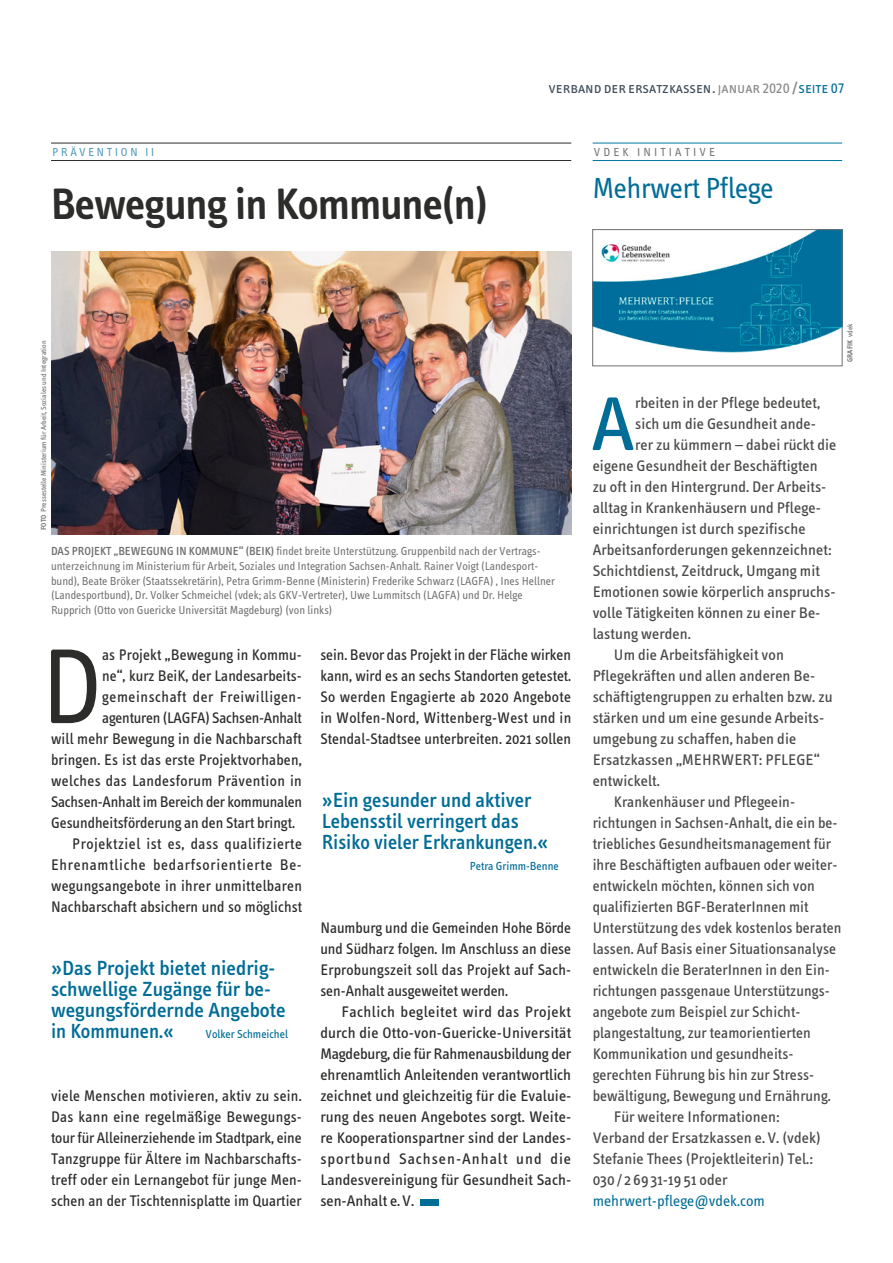
<style>
.page{position:relative;width:893px;height:1263px;background:#fff}
.page>*{position:absolute;margin:0;border:0;box-sizing:border-box;transform-origin:0 0}
._1_Artikel_Copy__Artikel_Initial_UA{font:109.8px "Info Text";color:#2c2c2b}
._2_Meldung_x_Copy_Meldung_Initial_UA{font:78.15px "Info Text";color:#006d97}
._1_Artikel_X_Head_Artikel_UA{font:600 45px "Info Text";color:#2c2c2b}
._2_Meldung_X_Head_Meldung_UA{font:30px "Info Text";letter-spacing:-.015em;color:#006d97}
.t1{font:500 21px/21px "Info Text";color:#006d97}
._1_Artikel_Copy_Artikel_Einzug_UA{font:15.75px/21px "Info Text";letter-spacing:.005em;color:#2c2c2b;text-align:justify}
._2_Meldung_X_Copy_Meldung_Text_UA{font:15.75px/21px "Info Text";letter-spacing:.005em;color:#494948}
._2_Meldung_x_Copy_Meldung_Initial_UA-2{font:15.75px "Info Text";letter-spacing:.005em;color:#494948}
._1_Artikel_Copy__Artikel_Initial_UA-2{font:15.75px "Info Text";letter-spacing:.005em;color:#2c2c2b}
._1_Artikel_Copy__Artikel_Initial_UA-3{font:15.75px "Info Text";letter-spacing:-.015em;color:#2c2c2b}
.t2{font:15.75px "Info Text Normal Caps";color:#3c4b58}
._1_Artikel_Copy__Artikel_Initial_UA-4{font:15.75px "Info Text";letter-spacing:.025em;color:#2c2c2b}
._1_Artikel_Copy__Artikel_Initial_UA-5{font:15.75px "Info Text";letter-spacing:.035em;color:#2c2c2b}
._2_Meldung_X_Head_Meldung_UA-2{font:12px/14.7px "Info Text";color:#6f6f6e}
.t3{font:12px "Info Text";color:#006d97}
._1_Artikel_X_Head_Artikel_UA-2{font:12px "Info OT Text";color:#4a98ba}
.t4{font:7.5px "Info Text";color:#6f6f6e}
.t5{font:600 7.5px "Info Text";color:#6f6f6e}
.s1{color:#878786}
.s2{font-family:"Info Text Semi Bold Caps";color:#878786}
.s3{color:#006d97}
.s4{font-weight:600}
.s5{font-weight:500}
.s6{font-weight:400}
</style>
<div class="page">
<hr style="left:51px;top:143px;width:520px;height:1px;background:#2c2c2b">
<hr style="left:51px;top:160px;width:520px;height:1px;background:#2c2c2b">
<hr style="left:593px;top:143px;width:249px;height:1px;background:#0078a1">
<hr style="left:593px;top:160px;width:249px;height:1px;background:#0078a1">
<div style="left:420px;top:1199px;width:18px;height:7px;background:#006d97"></div>
<img style="left:51px;top:252px;width:520px;height:282px">
<img style="left:594px;top:231px;width:246px;height:121px">
<div style="left:592px;top:229px;width:250px;height:137px;border:1px solid #6f6f6e"></div>
<h2 class="_1_Artikel_X_Head_Artikel_UA-2" style="left:52px;top:145px;width:104px">PRÄVENTION II</h2>
<h2 class="_1_Artikel_X_Head_Artikel_UA" style="left:51px;top:178px;width:439px">Bewegung in Kommune(n)</h2>
<p class="t2" style="left:549px;top:79px;width:298px">verband der ersatzkassen. <span class="s1">januar 2020</span> <span class="s2">/</span><span class="s3">seite 07</span></p>
<h2 class="_2_Meldung_X_Head_Meldung_UA-2" style="left:594px;top:145px;width:123px">VDEK INITIATIVE</h2>
<h2 class="_2_Meldung_X_Head_Meldung_UA" style="left:593px;top:171px;width:183px">Mehrwert Pflege</h2>
<p class="t4" style="left:39px;top:530px;width:191px;rotate:-90deg"><span class="s4">FOTO</span> Pressestelle Ministerium für Arbeit, Soziales und Integration</p>
<p class="_2_Meldung_X_Head_Meldung_UA-2" style="left:51px;top:544px;width:505px"><span class="s5">DAS PROJEKT „BEWEGUNG IN KOMMUNE“ (BEIK)</span> findet breite Unterstützung. Gruppenbild nach der Vertrags&shy;unterzeichnung im Ministerium für Arbeit, Soziales und Integration Sachsen-Anhalt. Rainer Voigt (Landesport&shy;bund), Beate Bröker (Staatssekretärin), Petra Grimm-Benne (Ministerin) Frederike Schwarz (LAGFA) , Ines Hellner (Landesportbund), Dr. Volker Schmeichel (vdek; als GKV-Vertreter), Uwe Lummitsch (LAGFA) und Dr. Helge Rupprich (Otto von Guericke Universität Magdeburg) (von links)</p>
<p class="_1_Artikel_Copy__Artikel_Initial_UA" style="left:40px;top:625px;width:64px">D</p>
<p class="_1_Artikel_Copy__Artikel_Initial_UA-2" style="left:102px;top:646px;width:201px">as Projekt „Bewegung in Kommu-</p>
<p class="_1_Artikel_Copy__Artikel_Initial_UA-2" style="left:102px;top:667px;width:201px">ne“, kurz BeiK, der Landesarbeits-</p>
<p class="_1_Artikel_Copy__Artikel_Initial_UA-5" style="left:102px;top:688px;width:201px">gemeinschaft der Freiwilligen-</p>
<p class="_1_Artikel_Copy__Artikel_Initial_UA-3" style="left:102px;top:709px;width:201px">agenturen (LAGFA) Sachsen-Anhalt</p>
<p class="_1_Artikel_Copy__Artikel_Initial_UA-2" style="left:51px;top:730px;width:252px">will mehr Bewegung in die Nachbarschaft</p>
<p class="_1_Artikel_Copy__Artikel_Initial_UA-2" style="left:51px;top:751px;width:252px">bringen. Es ist das erste Projektvorhaben,</p>
<p class="_1_Artikel_Copy__Artikel_Initial_UA-4" style="left:51px;top:772px;width:252px">welches das Landesforum Prävention in</p>
<p class="_1_Artikel_Copy__Artikel_Initial_UA-3" style="left:51px;top:793px;width:253px">Sachsen-Anhalt im Bereich der kommunalen</p>
<p class="_1_Artikel_Copy__Artikel_Initial_UA-2" style="left:51px;top:814px;width:245px">Gesundheitsförderung an den Start bringt.</p>
<p class="_1_Artikel_Copy_Artikel_Einzug_UA" style="left:51px;top:833px;width:253px;text-indent:21px">Projektziel ist es, dass qualifizierte Ehrenamtliche bedarfsorientierte Be&shy;wegungsangebote in ihrer unmittelbaren Nachbarschaft absichern und so möglichst</p>
<h3 class="t1" style="left:51px;top:958px;width:236px">»Das Projekt bietet niedrig&shy;schwellige Zugänge für be&shy;wegungsfördernde Angebote in Kommunen.«</h3>
<p class="t3" style="left:206px;top:1027px;width:84px">Volker Schmeichel</p>
<p class="_1_Artikel_Copy_Artikel_Einzug_UA" style="left:51px;top:1085px;width:252px">viele Menschen motivieren, aktiv zu sein.<br>Das kann eine regelmäßige Bewegungs&shy;tour für Alleinerziehende im Stadtpark, eine Tanzgruppe für Ältere im Nachbarschafts&shy;treff oder ein Lernangebot für junge Men&shy;schen an der Tischtennisplatte im Quartier</p>
<p class="_1_Artikel_Copy_Artikel_Einzug_UA" style="left:320px;top:644px;width:252px">sein. Bevor das Projekt in der Fläche wirken kann, wird es an sechs Standorten getestet.<br>So werden Engagierte ab 2020 Angebote in Wolfen-Nord, Wittenberg-West und in Stendal-Stadtsee unterbreiten. 2021 sollen</p>
<h3 class="t1" style="left:322px;top:790px;width:228px">»Ein gesunder und aktiver<br>Lebensstil verringert das<br>Risiko vieler Erkrankungen.«</h3>
<p class="t3" style="left:470px;top:859px;width:90px">Petra Grimm-Benne</p>
<p class="_1_Artikel_Copy_Artikel_Einzug_UA" style="left:320px;top:917px;width:252px">Naumburg und die Gemeinden Hohe Börde und Südharz folgen. Im Anschluss an diese Erprobungszeit soll das Projekt auf Sach&shy;sen-Anhalt ausgeweitet werden.</p>
<p class="_1_Artikel_Copy_Artikel_Einzug_UA" style="left:320px;top:1001px;width:252px;text-indent:21px">Fachlich begleitet wird das Projekt durch die Otto-von-Guericke-Universität Magdeburg, die für Rahmenausbildung der ehrenamtlich Anleitenden verantwortlich zeichnet und gleichzeitig für die Evaluie&shy;rung des neuen Angebotes sorgt. Weite&shy;re Kooperationspartner sind der Landes&shy;sportbund Sachsen-Anhalt und die Landesvereinigung für Gesundheit Sach&shy;sen-Anhalt e.V.</p>
<p class="t5" style="left:846px;top:362px;width:40px;rotate:-90deg">GRAFIK <span class="s6">vdek</span></p>
<p class="_2_Meldung_x_Copy_Meldung_Initial_UA" style="left:591px;top:380px;width:45px">A</p>
<p class="_2_Meldung_x_Copy_Meldung_Initial_UA-2" style="left:635px;top:394px;width:187px">rbeiten in der Pflege bedeutet,</p>
<p class="_2_Meldung_x_Copy_Meldung_Initial_UA-2" style="left:635px;top:415px;width:182px">sich um die Gesundheit ande-</p>
<p class="_2_Meldung_x_Copy_Meldung_Initial_UA-2" style="left:635px;top:436px;width:203px">rer zu kümmern – dabei rückt die</p>
<p class="_2_Meldung_x_Copy_Meldung_Initial_UA-2" style="left:593px;top:457px;width:227px">eigene Gesundheit der Beschäftigten</p>
<p class="_2_Meldung_x_Copy_Meldung_Initial_UA-2" style="left:593px;top:478px;width:235px">zu oft in den Hintergrund. Der Arbeits-</p>
<p class="_2_Meldung_x_Copy_Meldung_Initial_UA-2" style="left:593px;top:499px;width:230px">alltag in Krankenhäusern und Pflege-</p>
<p class="_2_Meldung_x_Copy_Meldung_Initial_UA-2" style="left:593px;top:520px;width:214px">einrichtungen ist durch spezifische</p>
<p class="_2_Meldung_x_Copy_Meldung_Initial_UA-2" style="left:593px;top:541px;width:240px">Arbeitsanforderungen gekennzeichnet:</p>
<p class="_2_Meldung_x_Copy_Meldung_Initial_UA-2" style="left:593px;top:562px;width:229px">Schichtdienst, Zeitdruck, Umgang mit</p>
<p class="_2_Meldung_x_Copy_Meldung_Initial_UA-2" style="left:593px;top:583px;width:244px">Emotionen sowie körperlich anspruchs-</p>
<p class="_2_Meldung_x_Copy_Meldung_Initial_UA-2" style="left:593px;top:604px;width:229px">volle Tätigkeiten können zu einer Be-</p>
<p class="_2_Meldung_x_Copy_Meldung_Initial_UA-2" style="left:593px;top:625px;width:100px">lastung werden.</p>
<p class="_2_Meldung_X_Copy_Meldung_Text_UA" style="left:593px;top:644px;width:241px;text-indent:21px">Um die Arbeitsfähigkeit von<br>Pflegekräften und allen anderen Be&shy;schäftigtengruppen zu erhalten bzw. zu stärken und um eine gesunde Arbeits&shy;umgebung zu schaffen, haben die<br>Ersatzkassen „MEHRWERT: PFLEGE“ entwickelt.</p>
<p class="_2_Meldung_X_Copy_Meldung_Text_UA" style="left:593px;top:791px;width:250px;text-indent:21px">Krankenhäuser und Pflegeein&shy;richtungen in Sachsen-Anhalt, die ein be&shy;triebliches Gesundheitsmanagement für ihre Beschäftigten aufbauen oder weiter&shy;entwickeln möchten, können sich von qualifizierten BGF-BeraterInnen mit Unterstützung des vdek kostenlos beraten lassen. Auf Basis einer Situationsanalyse entwickeln die BeraterInnen in den Ein&shy;richtungen passgenaue Unterstützungs&shy;angebote zum Beispiel zur Schicht&shy;plangestaltung, zur teamorientierten Kommunikation und gesundheits&shy;gerechten Führung bis hin zur Stress&shy;bewältigung, Bewegung und Ernährung.</p>
<p class="_2_Meldung_X_Copy_Meldung_Text_UA" style="left:593px;top:1106px;width:230px;text-indent:21px">Für weitere Informationen:<br>Verband der Ersatzkassen e.V. (vdek)<br>Stefanie Thees (Projektleiterin) Tel.:<br>030 / 2 69 31-19 51 oder <span class="s3">mehrwert-pflege@vdek.com</span></p>
</div>
